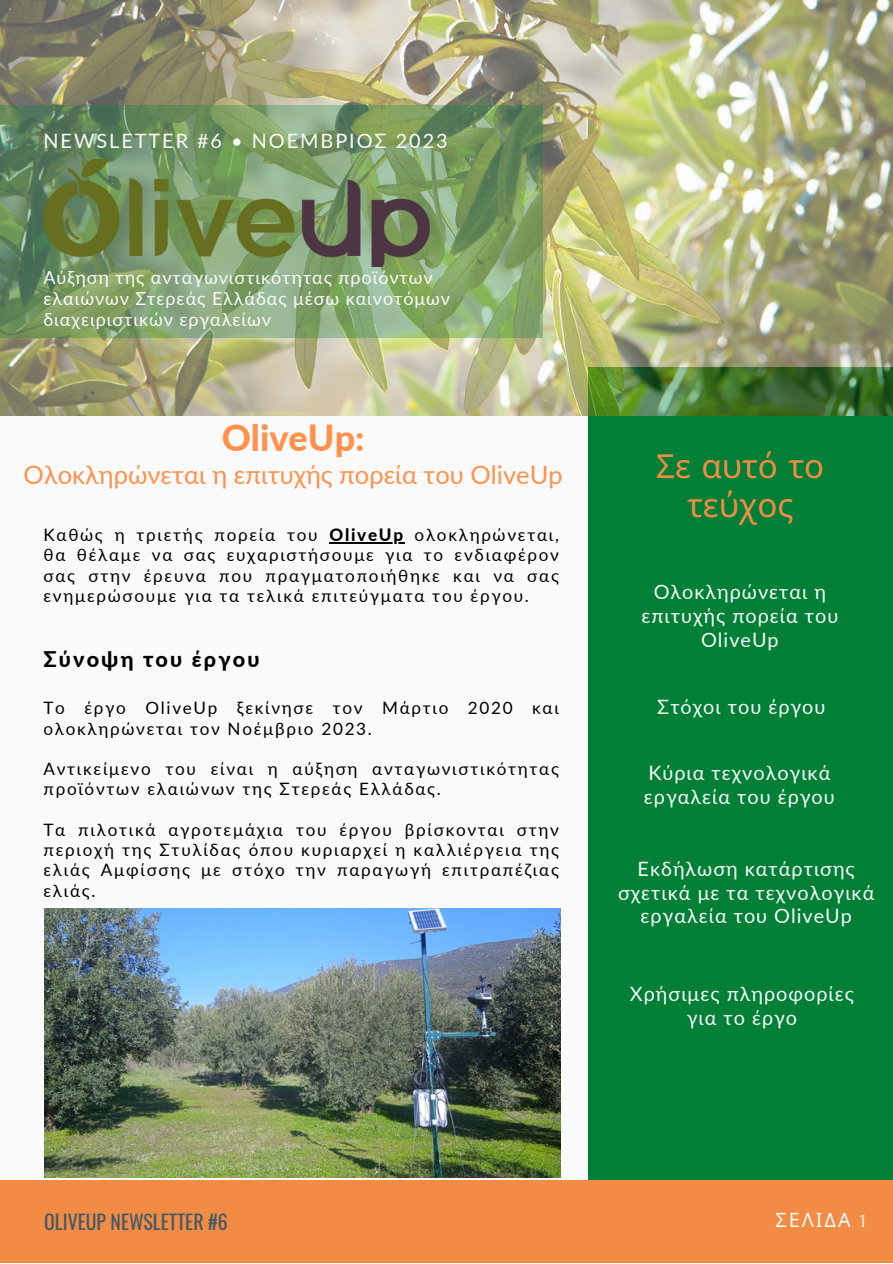
<style>
.page{position:relative;width:893px;height:1264px;background:#fff}
.page>*{position:absolute;margin:0;border:0;box-sizing:border-box;transform-origin:0 0}
.t1{font:800 36px "Lato";color:#ff914d}
.t2{font:33.15px/39.3px "Noto Sans";color:#f28b43;text-align:center}
.t3{font:25.5px "Lato";color:#ff914d}
.t4{font:800 21.6px "Lato";letter-spacing:.1em;color:#000}
.t5{font:19.8px/23.5px "Lato";letter-spacing:.05em;color:#fafafa;text-align:center}
.t6{font:19.8px "Lato";letter-spacing:.1em;color:#fafafa}
.t7{font:19.8px "Oswald";color:#435967}
.t8{font:19.8px "Noto Sans";letter-spacing:.1em;color:#fafafa}
.t9{font:18px/21.3px "Lato";letter-spacing:.05em;color:#fafafa}
.t10{font:17.1px/20.2px "Lato";letter-spacing:.1em;color:#000;text-align:justify}
.s1{font-weight:800}
.s2{font-family:"Forum"}
</style>
<div class="page">
<div style="left:0;top:0;width:892px;height:1262px;background:#fafafa"></div>
<div style="left:588px;top:367px;width:304px;height:895px;background:#008037"></div>
<img style="left:0;top:0;width:892px;height:416px">
<img style="left:44px;top:908px;width:516px;height:269px">
<svg style="left:0;top:105px;width:543px;height:233px;background:#789a69"></svg>
<div style="left:0;top:1179px;width:892px;height:83px;background:#f28b43"></div>
<img style="left:43px;top:160px;width:386px;height:107px">
<hr style="left:329px;top:542px;width:76px;height:1px;background:#000">
<p class="t6" style="left:43px;top:128px;width:405px">NEWSLETTER #6 • ΝΟΕΜΒΡΙΟΣ 2023</p>
<p class="t9" style="left:43px;top:266px;width:408px">Αύξηση της ανταγωνιστικότητας προϊόντων ελαιώνων Στερεάς Ελλάδας μέσω καινοτόμων διαχειριστικών εργαλείων</p>
<p class="t1" style="left:222px;top:415px;width:144px">OliveUp:</p>
<p class="t3" style="left:24px;top:459px;width:540px">Ολοκληρώνεται η επιτυχής πορεία του OliveUp</p>
<p class="t10" style="left:43px;top:524px;width:517px">Καθώς η τριετής πορεία του <span class="s1">OliveUp</span> ολοκληρώνεται, θα θέλαμε να σας ευχαριστήσουμε για το ενδιαφέρον σας στην έρευνα που πραγματοποιήθηκε και να σας ενημερώσουμε για τα τελικά επιτεύγματα του έργου.</p>
<p class="t4" style="left:43px;top:646px;width:217px">Σύνοψη του έργου</p>
<p class="t10" style="left:43px;top:697px;width:517px">Το έργο OliveUp ξεκίνησε τον Μάρτιο 2020 και ολοκληρώνεται τον Νοέμβριο 2023.</p>
<p class="t10" style="left:43px;top:758px;width:517px">Αντικείμενο του είναι η αύξηση ανταγωνιστικότητας προϊόντων ελαιώνων της Στερεάς Ελλάδας.</p>
<p class="t10" style="left:43px;top:819px;width:517px">Τα πιλοτικά αγροτεμάχια του έργου βρίσκονται στην περιοχή της Στυλίδας όπου κυριαρχεί η καλλιέργεια της ελιάς Αμφίσσης με στόχο την παραγωγή επιτραπέζιας ελιάς.</p>
<p class="t2" style="left:656px;top:445px;width:170px">Σε αυτό το τεύχος</p>
<p class="t5" style="left:641px;top:580px;width:198px">Ολοκληρώνεται η επιτυχής πορεία του<br>OliveUp</p>
<p class="t5" style="left:657px;top:694px;width:170px">Στόχοι του έργου</p>
<p class="t5" style="left:644px;top:761px;width:192px;text-align:left">Κύρια τεχνολογικά εργαλεία του έργου</p>
<p class="t5" style="left:618px;top:856px;width:258px">Εκδήλωση κατάρτισης σχετικά με τα τεχνολογικά εργαλεία του OliveUp</p>
<p class="t5" style="left:630px;top:982px;width:225px">Χρήσιμες πληροφορίες για το έργο</p>
<p class="t7" style="left:44px;top:1206px;width:185px">OLIVEUP NEWSLETTER #6</p>
<p class="t8" style="left:775px;top:1205px;width:92px">ΣΕΛΙΔΑ <span class="s2">1</span></p>
</div>
